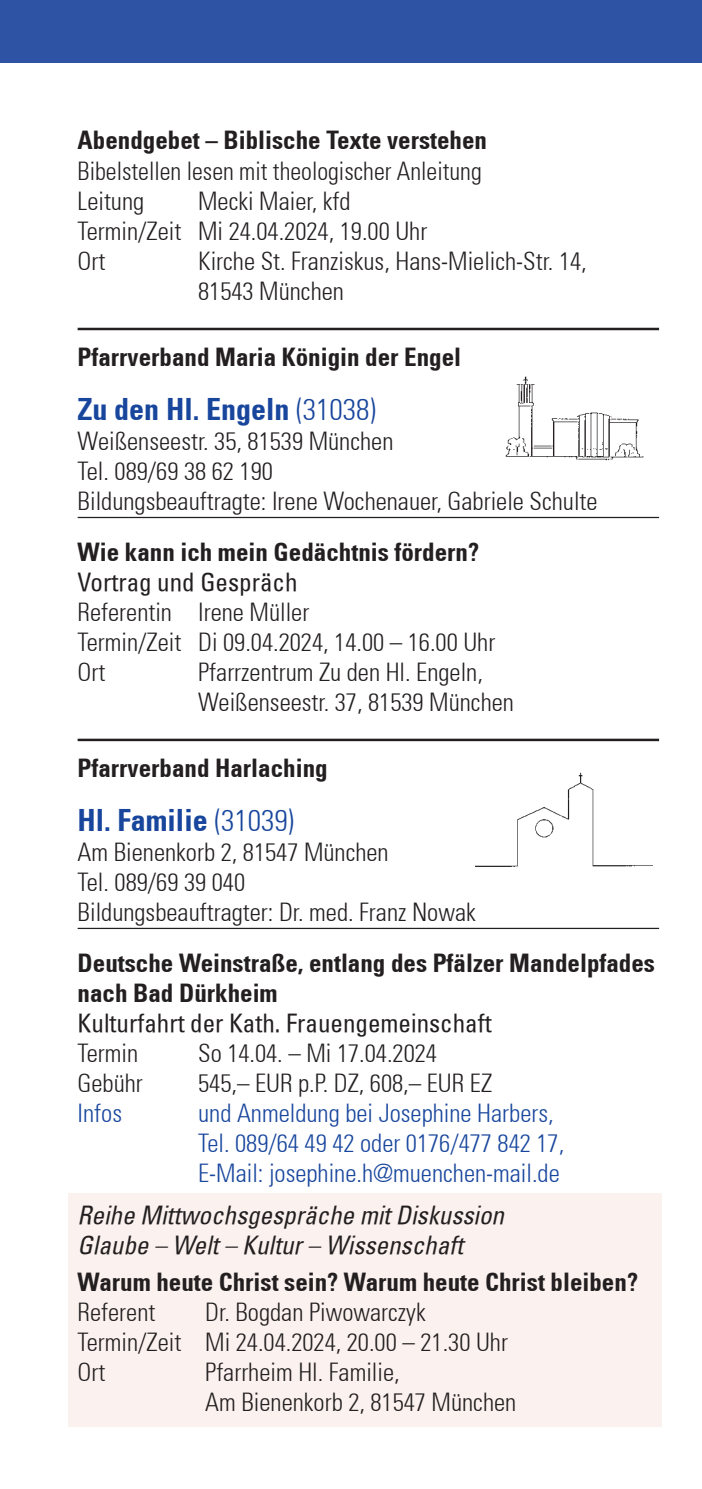
<style>
.page{position:relative;width:702px;height:1489px;background:#fff}
.page>*{position:absolute;margin:0;border:0;box-sizing:border-box;transform-origin:0 0}
.t1{font:700 condensed 30px "Univers";color:#18469d}
.t2{font:300 condensed 25px/30px "Univers";color:#231f20}
.t3{font:700 condensed 25px/30px "Univers";color:#231f20}
.t4{font:300 condensed 25px/30px "Univers";color:#18469d}
.t5{font:italic condensed 25px/30px "Univers";color:#231f20}
.t6{font:condensed 25px "Univers";color:#231f20}
.s1{font-weight:300}
</style>
<div class="page">
<div style="left:69px;top:1193px;width:592px;height:234px;background:#fbf2ef"></div>
<div style="left:0;top:0;width:702px;height:63px;background:#2f53a4"></div>
<hr style="left:78px;top:328px;width:581px;height:2px;background:#231f20">
<hr style="left:78px;top:517px;width:581px;height:1px;background:#231f20">
<hr style="left:78px;top:738px;width:581px;height:3px;background:#231f20">
<hr style="left:78px;top:927px;width:581px;height:2px;background:#231f20">
<img style="left:505px;top:376px;width:139px;height:85px">
<img style="left:475px;top:772px;width:177px;height:95px">
<p class="t3" style="left:78px;top:125px;width:411px">Abendgebet – Biblische Texte verstehen</p>
<p class="t2" style="left:78px;top:156px;width:405px">Bibelstellen lesen mit theologischer Anleitung<br>Leitung</p>
<p class="t2" style="left:78px;top:186px;width:351px;text-indent:120px">Mecki Maier, kfd<br>Termin/Zeit Mi 24.04.2024, 19.00 Uhr<br>Ort</p>
<p class="t2" style="left:198px;top:246px;width:390px">Kirche St. Franziskus, Hans-Mielich-Str. 14,<br>81543 München</p>
<p class="t3" style="left:78px;top:342px;width:385px">Pfarrverband Maria Königin der Engel</p>
<p class="t1" style="left:78px;top:390px;width:300px">Zu den Hl. Engeln <span class="s1">(31038)</span></p>
<p class="t2" style="left:78px;top:426px;width:521px">Weißenseestr. 35, 81539 München<br>Tel. 089/69 38 62 190<br>Bildungsbeauftragte: Irene Wochenauer, Gabriele Schulte</p>
<p class="t3" style="left:78px;top:537px;width:403px">Wie kann ich mein Gedächtnis fördern?</p>
<p class="t6" style="left:78px;top:566px;width:221px">Vortrag und Gespräch</p>
<p class="t2" style="left:78px;top:597px;width:419px">Referentin Irene Müller<br>Termin/Zeit Di 09.04.2024, 14.00 – 16.00 Uhr<br>Ort</p>
<p class="t2" style="left:198px;top:657px;width:317px">Pfarrzentrum Zu den Hl. Engeln,<br>Weißenseestr. 37, 81539 München</p>
<p class="t3" style="left:78px;top:752px;width:251px">Pfarrverband Harlaching</p>
<p class="t1" style="left:78px;top:801px;width:218px">Hl. Familie <span class="s1">(31039)</span></p>
<p class="t2" style="left:78px;top:836px;width:400px">Am Bienenkorb 2, 81547 München<br>Tel. 089/69 39 040<br>Bildungsbeauftragter: Dr. med. Franz Nowak</p>
<p class="t3" style="left:78px;top:947px;width:579px">Deutsche Weinstraße, entlang des Pfälzer Mandelpfades nach Bad Dürkheim</p>
<p class="t6" style="left:78px;top:1007px;width:415px">Kulturfahrt der Kath. Frauengemeinschaft</p>
<p class="t2" style="left:78px;top:1038px;width:62px">Termin</p>
<p class="t2" style="left:198px;top:1038px;width:240px">So 14.04. – Mi 17.04.2024</p>
<p class="t2" style="left:78px;top:1068px;width:67px">Gebühr</p>
<p class="t2" style="left:198px;top:1068px;width:295px">545,– EUR p.P. DZ, 608,– EUR EZ</p>
<p class="t4" style="left:78px;top:1098px;width:46px">Infos</p>
<p class="t4" style="left:198px;top:1098px;width:367px">und Anmeldung bei Josephine Harbers,<br>Tel. 089/64 49 42 oder 0176/477 842 17,<br>E-Mail: josephine.h@muenchen-mail.de</p>
<p class="t5" style="left:78px;top:1199px;width:428px">Reihe Mittwochsgespräche mit Diskussion<br>Glaube – Welt – Kultur – Wissenschaft</p>
<p class="t3" style="left:78px;top:1266px;width:562px">Warum heute Christ sein? Warum heute Christ bleiben?</p>
<p class="t2" style="left:78px;top:1296px;width:79px">Referent</p>
<p class="t2" style="left:78px;top:1296px;width:432px;text-indent:128px">Dr. Bogdan Piwowarczyk<br>Termin/Zeit Mi 24.04.2024, 20.00 – 21.30 Uhr<br>Ort</p>
<p class="t2" style="left:205px;top:1356px;width:312px">Pfarrheim Hl. Familie,<br>Am Bienenkorb 2, 81547 München</p>
</div>
